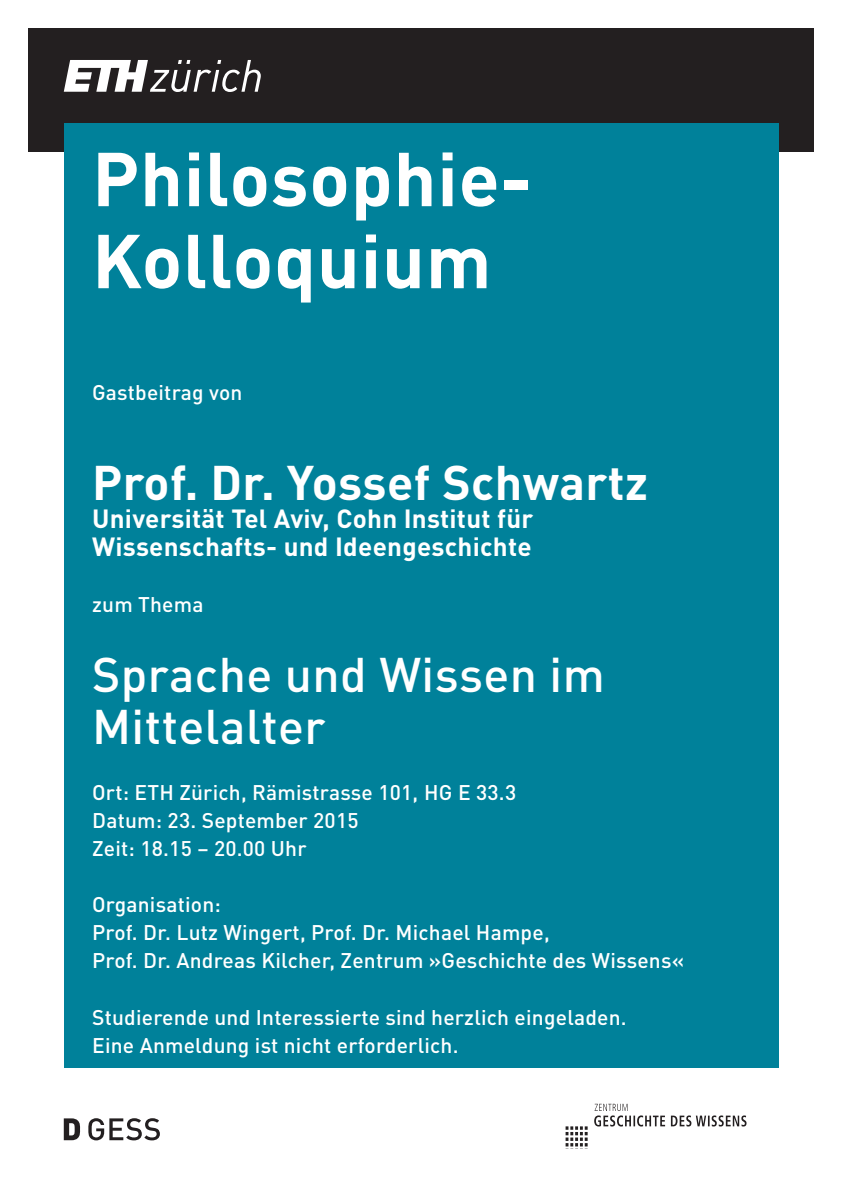
<style>
.page{position:relative;width:842px;height:1191px;background:#fff}
.page>*{position:absolute;margin:0;border:0;box-sizing:border-box;transform-origin:0 0}
.t1{font:700 75px/82px "DIN Pro";letter-spacing:.01em;color:#fff}
.t2{font:500 48px/52px "DIN Pro";letter-spacing:.01em;color:#fff}
.t3{font:700 48px "DIN Pro";letter-spacing:.01em;color:#fff}
.t4{font:700 26px/28px "DIN Pro";letter-spacing:.01em;color:#fff}
.t5{font:500 21px/28px "DIN Pro";letter-spacing:.01em;color:#fff}
</style>
<div class="page">
<div style="left:28px;top:28px;width:786px;height:124px;background:#231f20"></div>
<div style="left:64px;top:123px;width:714px;height:944px;background:#00819a"></div>
<svg style="left:566px;top:1103px;width:180px;height:44px"></svg>
<svg style="left:64px;top:1118px;width:96px;height:22px"></svg>
<svg style="left:64px;top:60px;width:197px;height:32px"></svg>
<h1 class="t1" style="left:92px;top:129px;width:442px">Philosophie-<br>Kolloquium</h1>
<p class="t5" style="left:92px;top:376px;width:152px">Gastbeitrag von</p>
<h2 class="t3" style="left:92px;top:443px;width:557px">Prof. Dr. Yossef Schwartz</h2>
<p class="t4" style="left:92px;top:502px;width:443px">Universität Tel Aviv, Cohn Institut für<br>Wissenschafts- und Ideengeschichte</p>
<p class="t5" style="left:92px;top:588px;width:113px">zum Thema</p>
<h2 class="t2" style="left:92px;top:644px;width:514px">Sprache und Wissen im<br>Mittelalter</h2>
<p class="t5" style="left:92px;top:776px;width:426px">Ort: ETH Zürich, Rämistrasse 101, HG E 33.3<br>Datum: 23. September 2015<br>Zeit: 18.15 – 20.00 Uhr</p>
<p class="t5" style="left:92px;top:888px;width:593px">Organisation:<br>Prof. Dr. Lutz Wingert, Prof. Dr. Michael Hampe,<br>Prof. Dr. Andreas Kilcher, Zentrum »Geschichte des Wissens«</p>
<p class="t5" style="left:92px;top:1000px;width:536px">Studierende und Interessierte sind herzlich eingeladen.<br>Eine Anmeldung ist nicht erforderlich.</p>
</div>
